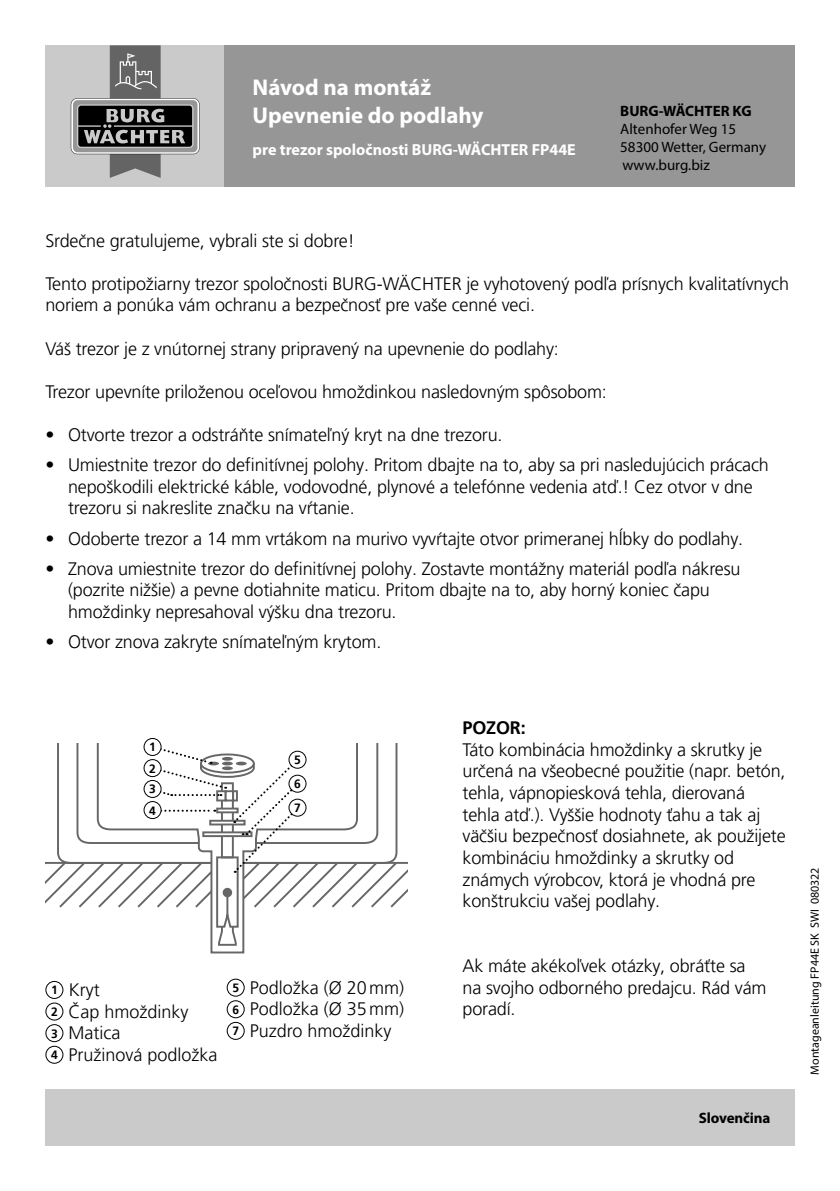
<style>
.page{position:relative;width:840px;height:1191px;background:#fff}
.page>*{position:absolute;margin:0;border:0;box-sizing:border-box;transform-origin:0 0}
.t1{font:700 22.8px/27.4px "Myriad Pro";color:#fff}
._03_Fließtext{font:300 18px/21.6px "Frutiger LT Pro";letter-spacing:-.01em;color:#000}
._03_Fließtext-2{font:700 18px "Frutiger LT Pro";letter-spacing:-.01em;color:#000}
.t2{font:700 16px "Myriad Pro";color:#fff}
._06_Fließtext_für_Ta{font:15px "Myriad Pro";color:#000}
._06_Fließtext_für_Ta-2{font:700 15px "Myriad Pro";letter-spacing:-.01em;color:#000}
._06_Fließtext_für_Ta-3{font:12px "Myriad Pro";color:#000}
.t3{font:700 12px "Frutiger LT Pro";color:#000}
</style>
<div class="page">
<div style="left:224px;top:45px;width:570px;height:142px;background:#969696"></div>
<div style="left:45px;top:45px;width:179px;height:142px;background:#cacaca"></div>
<svg style="left:71px;top:45px;width:128px;height:133px"></svg>
<div style="left:45px;top:1089px;width:749px;height:56px;background:#cacaca"></div>
<svg style="left:45px;top:743px;width:363px;height:203px"></svg>
<div style="left:144px;top:738px;width:17px;height:17px;background:#fff;border-radius:50%"></div>
<div style="left:143px;top:738px;width:18px;height:18px;border:1px solid #000;border-radius:50%"></div>
<div style="left:289px;top:751px;width:17px;height:17px;background:#fff;border-radius:50%"></div>
<div style="left:288px;top:750px;width:18px;height:18px;border:1px solid #000;border-radius:50%"></div>
<div style="left:144px;top:759px;width:17px;height:17px;background:#fff;border-radius:50%"></div>
<div style="left:143px;top:759px;width:18px;height:18px;border:1px solid #000;border-radius:50%"></div>
<div style="left:289px;top:775px;width:17px;height:17px;background:#fff;border-radius:50%"></div>
<div style="left:288px;top:774px;width:18px;height:18px;border:1px solid #000;border-radius:50%"></div>
<div style="left:144px;top:780px;width:17px;height:17px;background:#fff;border-radius:50%"></div>
<div style="left:143px;top:780px;width:18px;height:18px;border:1px solid #000;border-radius:50%"></div>
<div style="left:144px;top:801px;width:17px;height:17px;background:#fff;border-radius:50%"></div>
<div style="left:143px;top:801px;width:18px;height:18px;border:1px solid #000;border-radius:50%"></div>
<div style="left:289px;top:799px;width:17px;height:17px;background:#fff;border-radius:50%"></div>
<div style="left:288px;top:798px;width:18px;height:18px;border:1px solid #000;border-radius:50%"></div>
<div style="left:45px;top:981px;width:18px;height:18px;border:1px solid #000;border-radius:50%"></div>
<div style="left:45px;top:1002px;width:18px;height:18px;border:1px solid #000;border-radius:50%"></div>
<div style="left:45px;top:1024px;width:18px;height:18px;border:1px solid #000;border-radius:50%"></div>
<div style="left:45px;top:1045px;width:18px;height:18px;border:1px solid #000;border-radius:50%"></div>
<div style="left:226px;top:978px;width:18px;height:18px;border:1px solid #000;border-radius:50%"></div>
<div style="left:226px;top:1000px;width:18px;height:18px;border:1px solid #000;border-radius:50%"></div>
<div style="left:226px;top:1021px;width:18px;height:19px;border:1px solid #000;border-radius:50%"></div>
<p class="t1" style="left:252px;top:73px;width:232px">Návod na montáž<br>Upevnenie do podlahy</p>
<p class="t2" style="left:252px;top:139px;width:324px">pre trezor spoločnosti BURG-WÄCHTER FP44E</p>
<p class="_06_Fließtext_für_Ta-2" style="left:620px;top:101px;width:133px">BURG-WÄCHTER KG</p>
<p class="_06_Fließtext_für_Ta" style="left:620px;top:120px;width:117px">Altenhofer Weg 15</p>
<p class="_06_Fließtext_für_Ta" style="left:620px;top:138px;width:147px">58300 Wetter, Germany</p>
<p class="_06_Fließtext_für_Ta" style="left:622px;top:156px;width:89px">www.burg.biz</p>
<p class="_03_Fließtext" style="left:45px;top:230px;width:310px">Srdečne gratulujeme, vybrali ste si dobre!</p>
<p class="_03_Fließtext" style="left:45px;top:273px;width:744px">Tento protipožiarny trezor spoločnosti BURG-WÄCHTER je vyhotovený podľa prísnych kvalitatívnych noriem a ponúka vám ochranu a bezpečnosť pre vaše cenné veci.</p>
<p class="_03_Fließtext" style="left:45px;top:338px;width:515px">Váš trezor je z vnútornej strany pripravený na upevnenie do podlahy:</p>
<p class="_03_Fließtext" style="left:45px;top:381px;width:562px">Trezor upevníte priloženou oceľovou hmoždinkou nasledovným spôsobom:</p>
<p class="_03_Fließtext" style="left:45px;top:424px;width:458px">• Otvorte trezor a odstráňte snímateľný kryt na dne trezoru.</p>
<p class="_03_Fließtext" style="left:68px;top:454px;width:702px;text-indent:-23px">• Umiestnite trezor do definitívnej polohy. Pritom dbajte na to, aby sa pri nasledujúcich prácach nepoškodili elektrické káble, vodovodné, plynové a telefónne vedenia atď.! Cez otvor v dne trezoru si nakreslite značku na vŕtanie.</p>
<p class="_03_Fließtext" style="left:45px;top:527px;width:699px">• Odoberte trezor a 14 mm vrtákom na murivo vyvŕtajte otvor primeranej hĺbky do podlahy.</p>
<p class="_03_Fließtext" style="left:68px;top:558px;width:673px;text-indent:-23px">• Znova umiestnite trezor do definitívnej polohy. Zostavte montážny materiál podľa nákresu (pozrite nižšie) a pevne dotiahnite maticu. Pritom dbajte na to, aby horný koniec čapu hmoždinky nepresahoval výšku dna trezoru.</p>
<p class="_03_Fließtext" style="left:45px;top:631px;width:337px">• Otvor znova zakryte snímateľným krytom.</p>
<p class="t3" style="left:149px;top:740px;width:8px">1</p>
<p class="t3" style="left:149px;top:761px;width:8px">2</p>
<p class="t3" style="left:294px;top:753px;width:8px">5</p>
<p class="t3" style="left:294px;top:777px;width:8px">6</p>
<p class="t3" style="left:149px;top:782px;width:8px">3</p>
<p class="t3" style="left:149px;top:803px;width:8px">4</p>
<p class="t3" style="left:294px;top:801px;width:8px">7</p>
<p class="t3" style="left:51px;top:983px;width:8px">1</p>
<p class="_03_Fließtext" style="left:69px;top:979px;width:32px">Kryt</p>
<p class="t3" style="left:51px;top:1004px;width:8px">2</p>
<p class="_03_Fließtext" style="left:68px;top:1000px;width:122px">Čap hmoždinky</p>
<p class="t3" style="left:51px;top:1026px;width:8px">3</p>
<p class="_03_Fließtext" style="left:68px;top:1022px;width:53px">Matica</p>
<p class="t3" style="left:51px;top:1048px;width:8px">4</p>
<p class="_03_Fließtext" style="left:68px;top:1044px;width:151px">Pružinová podložka</p>
<p class="t3" style="left:232px;top:980px;width:8px">5</p>
<p class="_03_Fließtext" style="left:249px;top:977px;width:156px">Podložka (Ø 20mm)</p>
<p class="t3" style="left:232px;top:1002px;width:8px">6</p>
<p class="_03_Fließtext" style="left:249px;top:998px;width:156px">Podložka (Ø 35mm)</p>
<p class="t3" style="left:232px;top:1024px;width:8px">7</p>
<p class="_03_Fließtext" style="left:249px;top:1020px;width:143px">Puzdro hmoždinky</p>
<p class="_03_Fließtext-2" style="left:462px;top:717px;width:65px">POZOR:</p>
<p class="_03_Fließtext" style="left:462px;top:739px;width:324px">Táto kombinácia hmoždinky a skrutky je určená na všeobecné použitie (napr. betón, tehla, vápnopiesková tehla, dierovaná tehla atď.). Vyššie hodnoty ťahu a tak aj väčšiu bezpečnosť dosiahnete, ak použijete kombináciu hmoždinky a skrutky od známych výrobcov, ktorá je vhodná pre konštrukciu vašej podlahy.</p>
<p class="_03_Fließtext" style="left:462px;top:955px;width:305px">Ak máte akékoľvek otázky, obráťte sa na svojho odborného predajcu. Rád vám poradí.</p>
<p class="_06_Fließtext_für_Ta-2" style="left:698px;top:1108px;width:73px">Slovenčina</p>
<p class="_06_Fließtext_für_Ta-3" style="left:807px;top:1074px;width:208px;rotate:-90deg">Montageanleitung FP44E SK SWI 080322</p>
</div>
